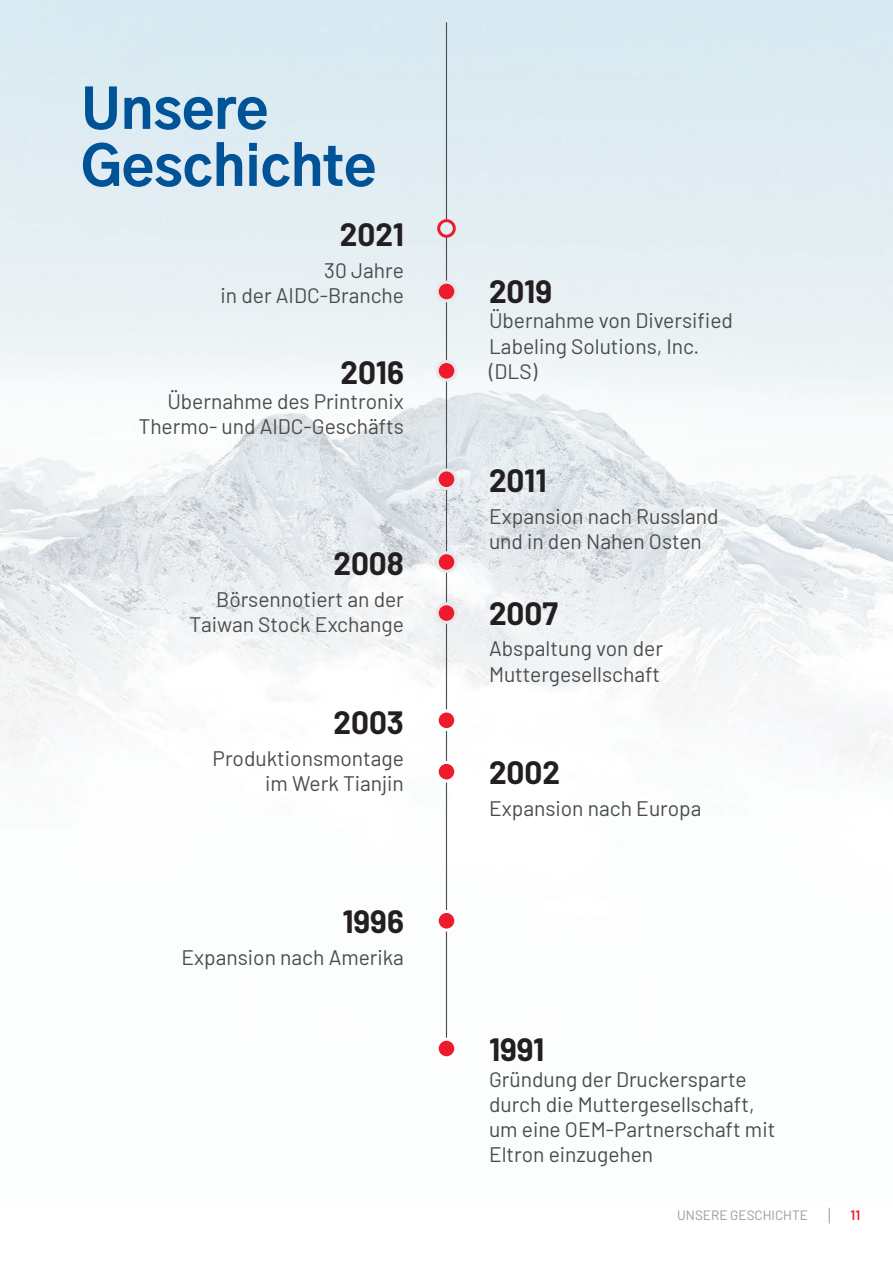
<style>
.page{position:relative;width:893px;height:1263px;background:#fff}
.page>*{position:absolute;margin:0;border:0;box-sizing:border-box;transform-origin:0 0}
.t1{font:800 54px/57px "Gothic A1";color:#015398}
.t2{font:700 31.5px "Barlow";color:#231f20}
.t3{font:21px/25.2px "Barlow";color:#4b4c4d;text-align:right}
.t4{font:600 13.65px "Barlow";color:#ee1a2e}
.t5{font:13.5px "Barlow";color:#98999a}
</style>
<div class="page">
<img style="left:1px;top:0;width:892px;height:1038px">
<hr style="left:446px;top:236px;width:1px;height:816px;background:#4b4c4d">
<hr style="left:446px;top:22px;width:1px;height:197px;background:#4b4c4d">
<div style="left:437px;top:1039px;width:19px;height:19px;background:#ee1a2e;border-radius:50%"></div>
<div style="left:436px;top:1038px;width:21px;height:21px;border:3px solid #fff;border-radius:50%"></div>
<div style="left:437px;top:911px;width:19px;height:19px;background:#ee1a2e;border-radius:50%"></div>
<div style="left:436px;top:910px;width:21px;height:21px;border:3px solid #fff;border-radius:50%"></div>
<div style="left:437px;top:711px;width:19px;height:19px;background:#ee1a2e;border-radius:50%"></div>
<div style="left:436px;top:709px;width:21px;height:22px;border:3px solid #fff;border-radius:50%"></div>
<div style="left:437px;top:553px;width:19px;height:18px;background:#ee1a2e;border-radius:50%"></div>
<div style="left:436px;top:551px;width:21px;height:22px;border:3px solid #e6e7e9;border-radius:50%"></div>
<div style="left:437px;top:361px;width:19px;height:19px;background:#ee1a2e;border-radius:50%"></div>
<div style="left:436px;top:360px;width:21px;height:22px;border:3px solid #e6e7e9;border-radius:50%"></div>
<div style="left:437px;top:219px;width:19px;height:19px;border:3px solid #ee1a2e;border-radius:50%"></div>
<div style="left:437px;top:762px;width:19px;height:19px;background:#ee1a2e;border-radius:50%"></div>
<div style="left:436px;top:761px;width:21px;height:21px;border:3px solid #fff;border-radius:50%"></div>
<div style="left:437px;top:604px;width:19px;height:18px;background:#ee1a2e;border-radius:50%"></div>
<div style="left:436px;top:602px;width:21px;height:22px;border:3px solid #e6e7e9;border-radius:50%"></div>
<div style="left:437px;top:470px;width:19px;height:18px;background:#ee1a2e;border-radius:50%"></div>
<div style="left:436px;top:468px;width:21px;height:22px;border:3px solid #e6e7e9;border-radius:50%"></div>
<div style="left:437px;top:282px;width:19px;height:19px;background:#ee1a2e;border-radius:50%"></div>
<div style="left:436px;top:281px;width:21px;height:21px;border:3px solid #e6e7e9;border-radius:50%"></div>
<svg style="left:829px;top:1208px;width:1px;height:15px"></svg>
<h1 class="t1" style="left:81px;top:78px;width:297px">Unsere<br>Geschichte</h1>
<h2 class="t2" style="left:340px;top:211px;width:66px">2021</h2>
<p class="t3" style="left:220px;top:256px;width:185px">30 Jahre<br>in der AIDC-Branche</p>
<h2 class="t2" style="left:341px;top:349px;width:65px">2016</h2>
<p class="t3" style="left:139px;top:387px;width:267px">Übernahme des Printronix<br>Thermo- und AIDC-Geschäfts</p>
<h2 class="t2" style="left:333px;top:541px;width:72px">2008</h2>
<p class="t3" style="left:189px;top:585px;width:216px">Börsennotiert an der<br>Taiwan Stock Exchange</p>
<h2 class="t2" style="left:489px;top:269px;width:65px">2019</h2>
<p class="t3" style="left:489px;top:307px;width:246px;text-align:left">Übernahme von Diversified<br>Labeling Solutions, Inc. (DLS)</p>
<h2 class="t2" style="left:489px;top:457px;width:59px">2011</h2>
<p class="t3" style="left:489px;top:502px;width:231px;text-align:left">Expansion nach Russland und in den Nahen Osten</p>
<h2 class="t2" style="left:489px;top:590px;width:71px">2007</h2>
<p class="t3" style="left:489px;top:635px;width:176px;text-align:left">Abspaltung von der<br>Muttergesellschaft</p>
<h2 class="t2" style="left:333px;top:699px;width:72px">2003</h2>
<p class="t3" style="left:213px;top:744px;width:193px">Produktionsmontage im Werk Tianjin</p>
<h2 class="t2" style="left:489px;top:749px;width:73px">2002</h2>
<p class="t3" style="left:489px;top:794px;width:214px">Expansion nach Europa</p>
<h2 class="t2" style="left:342px;top:898px;width:63px">1996</h2>
<p class="t3" style="left:181px;top:943px;width:224px">Expansion nach Amerika</p>
<h2 class="t2" style="left:489px;top:1027px;width:57px">1991</h2>
<p class="t3" style="left:489px;top:1065px;width:288px;text-align:left">Gründung der Druckersparte durch die Muttergesellschaft, um eine OEM-Partnerschaft mit<br>Eltron einzugehen</p>
<p class="t5" style="left:677px;top:1206px;width:132px">UNSERE GESCHICHTE</p>
<p class="t4" style="left:850px;top:1205px;width:11px">11</p>
</div>
